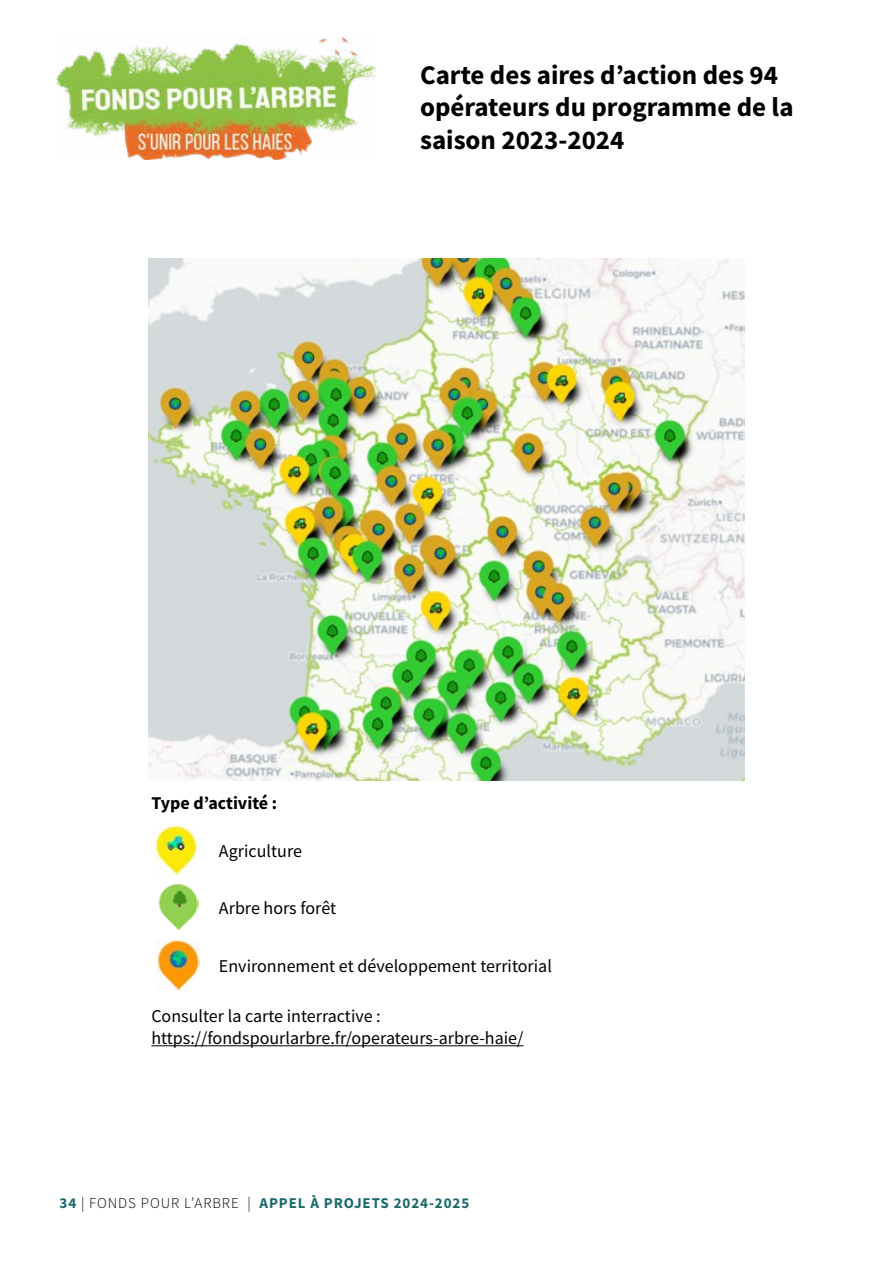
<style>
.page{position:relative;width:893px;height:1263px;background:#fff}
.page>*{position:absolute;margin:0;border:0;box-sizing:border-box;transform-origin:0 0}
.t1{font:700 27px/32.4px "Source Sans Pro";color:#000}
.t2{font:18px/21.6px "Source Sans Pro";color:#000}
.t3{font:700 18px "Source Sans Pro";color:#000}
.t4{font:700 15px "Source Sans Pro";letter-spacing:.06em;color:#1a6a6c}
.s1{font-weight:300;color:#000}
</style>
<div class="page">
<hr style="left:151px;top:1045px;width:372px;height:1px;background:#000">
<img style="left:57px;top:38px;width:318px;height:121px">
<img style="left:148px;top:258px;width:597px;height:523px">
<img style="left:151px;top:824px;width:49px;height:52px">
<img style="left:158px;top:884px;width:40px;height:46px">
<img style="left:155px;top:939px;width:45px;height:52px">
<h1 class="t1" style="left:420px;top:58px;width:375px">Carte des aires d’action des 94 opérateurs du programme de la saison 2023-2024</h1>
<p class="t3" style="left:151px;top:791px;width:127px">Type d’activité :</p>
<p class="t2" style="left:219px;top:840px;width:84px">Agriculture</p>
<p class="t2" style="left:219px;top:897px;width:119px">Arbre hors forêt</p>
<p class="t2" style="left:219px;top:955px;width:334px">Environnement et développement territorial</p>
<p class="t2" style="left:151px;top:1005px;width:374px">Consulter la carte interractive : https://fondspourlarbre.fr/operateurs-arbre-haie/</p>
<p class="t4" style="left:60px;top:1193px;width:411px">34 <span class="s1">| FONDS POUR L’ARBRE |</span> APPEL À PROJETS 2024-2025</p>
</div>
